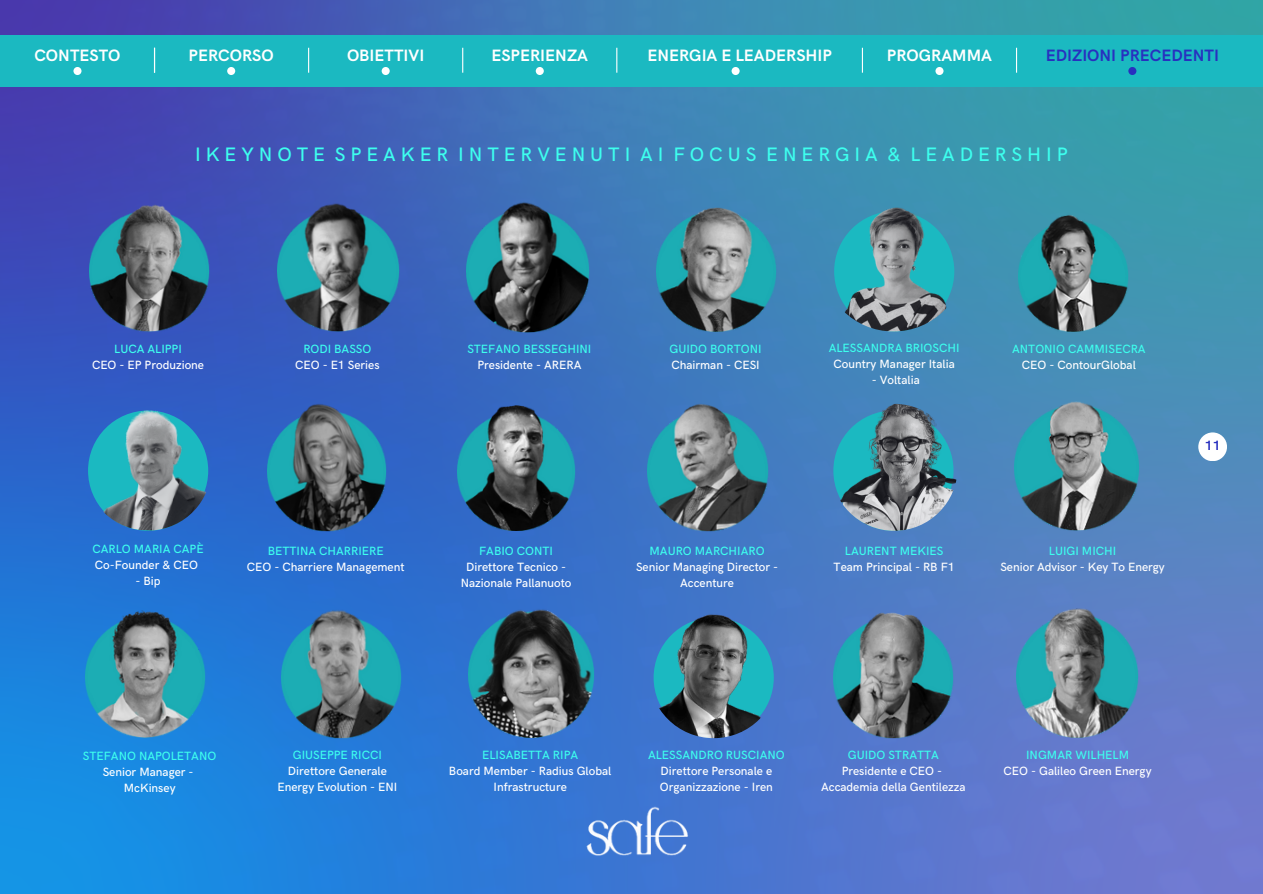
<style>
.page{position:relative;width:1263px;height:894px;background:#fff}
.page>*{position:absolute;margin:0;border:0;box-sizing:border-box;transform-origin:0 0}
.t1{font:500 19.5px "HK Grotesk";letter-spacing:.255em;color:#3dffee}
.t2{font:700 16.5px "HK Grotesk";color:#fff}
.t3{font:700 16.5px "HK Grotesk";color:#2830bf}
.t4{font:700 13.5px "HK Grotesk";color:#2830bf}
.t5{font:500 12px/16px "HK Grotesk";color:#fff;text-align:center}
.t6{font:500 12px "HK Grotesk";color:#3dffee}
</style>
<div class="page">
<img style="left:0;top:0;width:1263px;height:893px">
<div style="left:1198px;top:432px;width:29px;height:29px;background:#fff;border-radius:50%"></div>
<img style="left:89px;top:199px;width:121px;height:133px">
<img style="left:278px;top:199px;width:121px;height:133px">
<img style="left:467px;top:199px;width:122px;height:133px">
<img style="left:656px;top:199px;width:121px;height:133px">
<img style="left:1018px;top:197px;width:110px;height:134px">
<img style="left:1014px;top:399px;width:125px;height:131px">
<img style="left:648px;top:398px;width:120px;height:133px">
<img style="left:457px;top:398px;width:118px;height:132px">
<img style="left:267px;top:398px;width:119px;height:133px">
<img style="left:833px;top:605px;width:121px;height:132px">
<img style="left:281px;top:605px;width:121px;height:133px">
<img style="left:1016px;top:605px;width:123px;height:132px">
<img style="left:468px;top:605px;width:126px;height:132px">
<img style="left:85px;top:604px;width:121px;height:133px">
<img style="left:581px;top:804px;width:114px;height:61px">
<div style="left:0;top:35px;width:1263px;height:52px;background:#1bb9c1"></div>
<div style="left:1128px;top:67px;width:8px;height:8px;background:#2830bf;border-radius:50%"></div>
<svg style="left:1016px;top:48px;width:1px;height:25px"></svg>
<div style="left:227px;top:67px;width:8px;height:8px;background:#fff;border-radius:50%"></div>
<svg style="left:154px;top:48px;width:1px;height:25px"></svg>
<svg style="left:308px;top:48px;width:1px;height:25px"></svg>
<div style="left:73px;top:67px;width:9px;height:8px;background:#fff;border-radius:50%"></div>
<svg style="left:462px;top:48px;width:1px;height:25px"></svg>
<div style="left:382px;top:67px;width:8px;height:8px;background:#fff;border-radius:50%"></div>
<svg style="left:616px;top:48px;width:1px;height:25px"></svg>
<div style="left:536px;top:67px;width:8px;height:8px;background:#fff;border-radius:50%"></div>
<div style="left:732px;top:67px;width:8px;height:8px;background:#fff;border-radius:50%"></div>
<svg style="left:862px;top:48px;width:1px;height:25px"></svg>
<div style="left:935px;top:67px;width:8px;height:8px;background:#fff;border-radius:50%"></div>
<img style="left:649px;top:608px;width:129px;height:130px;border-radius:50%">
<img style="left:822px;top:188px;width:143px;height:143px;border-radius:50%">
<img style="left:831px;top:403px;width:127px;height:127px;border-radius:50%">
<img style="left:83px;top:402px;width:130px;height:130px">
<h2 class="t2" style="left:34px;top:46px;width:88px">CONTESTO</h2>
<h2 class="t2" style="left:189px;top:46px;width:87px">PERCORSO</h2>
<h2 class="t2" style="left:347px;top:46px;width:79px">OBIETTIVI</h2>
<h2 class="t2" style="left:491px;top:46px;width:98px">ESPERIENZA</h2>
<h2 class="t2" style="left:647px;top:46px;width:186px">ENERGIA E LEADERSHIP</h2>
<h2 class="t2" style="left:887px;top:46px;width:107px">PROGRAMMA</h2>
<h2 class="t3" style="left:1046px;top:46px;width:175px">EDIZIONI PRECEDENTI</h2>
<h1 class="t1" style="left:195px;top:143px;width:874px">IKEYNOTE SPEAKER INTERVENUTI AI FOCUS ENERGIA &amp; LEADERSHIP</h1>
<p class="t6" style="left:114px;top:342px;width:69px">LUCA ALIPPI</p>
<p class="t5" style="left:92px;top:357px;width:114px">CEO - EP Produzione</p>
<p class="t6" style="left:303px;top:342px;width:70px">RODI BASSO</p>
<p class="t5" style="left:295px;top:357px;width:86px">CEO - E1 Series</p>
<p class="t6" style="left:92px;top:542px;width:113px">CARLO MARIA CAPÈ</p>
<p class="t5" style="left:95px;top:557px;width:105px">Co-Founder &amp; CEO</p>
<p class="t5" style="left:136px;top:573px;width:27px">- Bip</p>
<p class="t6" style="left:268px;top:544px;width:117px">BETTINA CHARRIERE</p>
<p class="t5" style="left:247px;top:559px;width:159px">CEO - Charriere Management</p>
<p class="t6" style="left:467px;top:342px;width:126px">STEFANO BESSEGHINI</p>
<p class="t5" style="left:477px;top:357px;width:106px">Presidente - ARERA</p>
<p class="t6" style="left:670px;top:342px;width:93px">GUIDO BORTONI</p>
<p class="t5" style="left:671px;top:357px;width:90px">Chairman - CESI</p>
<p class="t6" style="left:479px;top:544px;width:75px">FABIO CONTI</p>
<p class="t5" style="left:461px;top:559px;width:112px">Direttore Tecnico -<br>Nazionale Pallanuoto</p>
<p class="t6" style="left:649px;top:544px;width:117px">MAURO MARCHIARO</p>
<p class="t5" style="left:636px;top:559px;width:144px">Senior Managing Director -<br>Accenture</p>
<p class="t6" style="left:829px;top:340px;width:132px">ALESSANDRA BRIOSCHI</p>
<p class="t5" style="left:833px;top:356px;width:123px">Country Manager Italia</p>
<p class="t5" style="left:872px;top:372px;width:50px">- Voltalia</p>
<p class="t6" style="left:845px;top:544px;width:100px">LAURENT MEKIES</p>
<p class="t5" style="left:834px;top:559px;width:122px">Team Principal - RB F1</p>
<p class="t6" style="left:1012px;top:342px;width:135px">ANTONIO CAMMISECRA</p>
<p class="t5" style="left:1022px;top:357px;width:115px">CEO - ContourGlobal</p>
<p class="t6" style="left:1049px;top:544px;width:69px">LUIGI MICHI</p>
<p class="t5" style="left:1000px;top:559px;width:166px">Senior Advisor - Key To Energy</p>
<p class="t4" style="left:1205px;top:438px;width:17px">11</p>
<p class="t6" style="left:83px;top:748px;width:135px">STEFANO NAPOLETANO</p>
<p class="t5" style="left:103px;top:763px;width:92px">Senior Manager -<br>McKinsey</p>
<p class="t6" style="left:293px;top:747px;width:91px">GIUSEPPE RICCI</p>
<p class="t5" style="left:277px;top:763px;width:121px">Direttore Generale<br>Energy Evolution - ENI</p>
<p class="t6" style="left:482px;top:747px;width:98px">ELISABETTA RIPA</p>
<p class="t5" style="left:449px;top:763px;width:164px">Board Member - Radius Global<br>Infrastructure</p>
<p class="t6" style="left:648px;top:747px;width:138px">ALESSANDRO RUSCIANO</p>
<p class="t5" style="left:660px;top:763px;width:114px;text-align:left">Direttore Personale e<br>Organizzazione - Iren</p>
<p class="t6" style="left:848px;top:747px;width:93px">GUIDO STRATTA</p>
<p class="t5" style="left:821px;top:763px;width:146px">Presidente e CEO -<br>Accademia della Gentilezza</p>
<p class="t6" style="left:1026px;top:748px;width:105px">INGMAR WILHELM</p>
<p class="t5" style="left:1003px;top:763px;width:150px">CEO - Galileo Green Energy</p>
</div>
